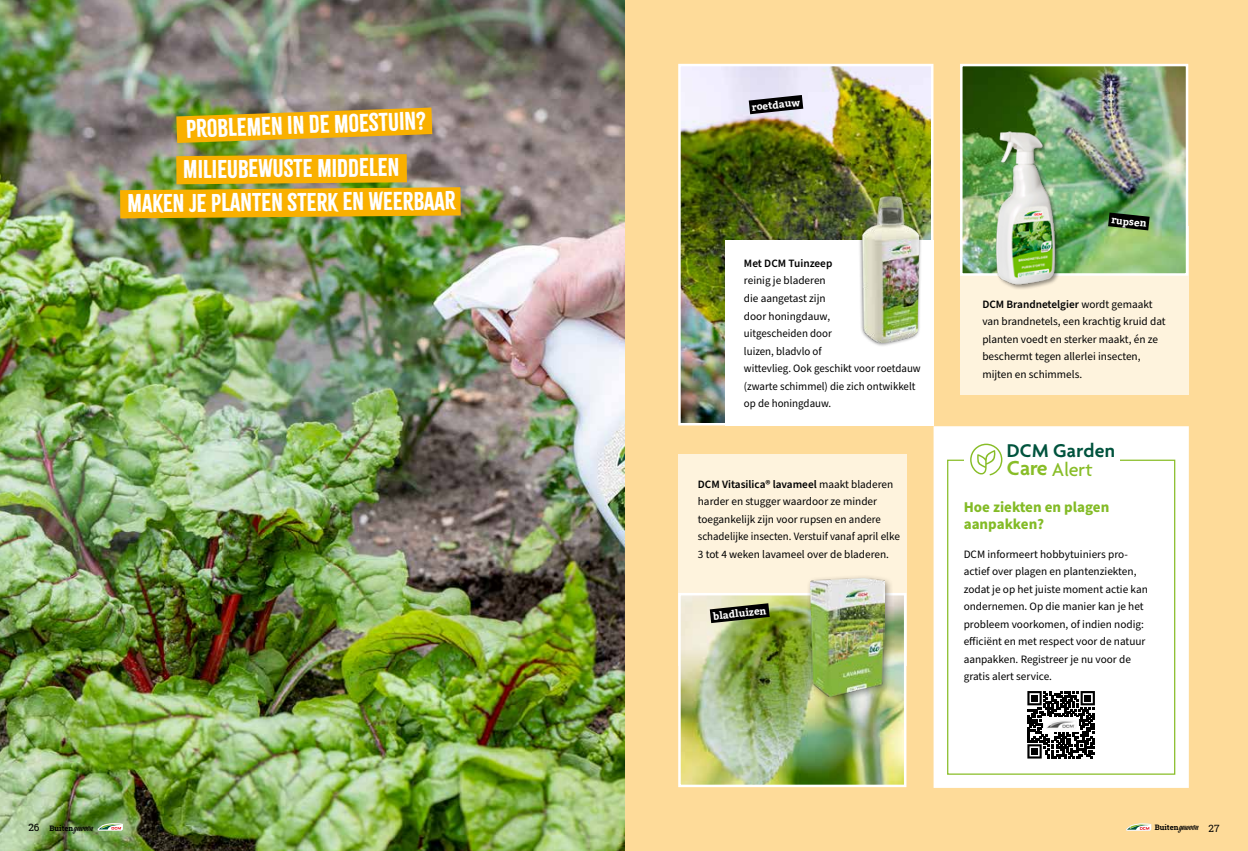
<style>
.page{position:relative;width:1248px;height:851px;background:#fff}
.page>*{position:absolute;margin:0;border:0;box-sizing:border-box;transform-origin:0 0}
.t1{font:22.5px/33.8px "Citrus Gothic Rough";color:#fff;text-align:center}
.t2{font:600 20px/19px "Agenda";letter-spacing:.005em;color:#00533d}
.t3{font:700 15px/17.5px "Source Sans Pro";color:#83bb26}
.t4{font:11.25px/17.5px "Source Sans Pro";color:#000}
.t5{font:600 11.25px "Source Sans Pro";color:#000}
.t6{font:700 10px "Bitter";color:#fff}
.t7{font:700 7.5px "Roboto Slab";color:#000}
.s1{font-weight:600}
.s2{font-size:22px;color:#88bd27}
.s3{font-weight:500;color:#88bd27}
.s4{font-weight:400;font-size:10px}
.s5{font-family:"Viktor Script";font-weight:400;font-size:8.38px}
</style>
<div class="page">
<div style="left:624px;top:0;width:623px;height:850px;background:#fedb99"></div>
<div style="left:933px;top:426px;width:255px;height:361px;background:#fff;border:2px solid #fff"></div>
<img style="left:0;top:0;width:624px;height:850px">
<div style="left:678px;top:454px;width:228px;height:212px;background:#fef3dd"></div>
<img style="left:681px;top:596px;width:222px;height:188px">
<div style="left:678px;top:593px;width:228px;height:194px;border:2px solid #fff"></div>
<div style="left:806px;top:574px;width:87px;height:131px;background:#000;opacity:.41"></div>
<img style="left:810px;top:578px;width:74px;height:118px">
<svg style="left:695px;top:595px;width:89px;height:36px"></svg>
<div style="left:960px;top:226px;width:228px;height:168px;background:#fef3dd"></div>
<img style="left:962px;top:67px;width:223px;height:206px">
<div style="left:959px;top:64px;width:229px;height:212px;border:2px solid #fff"></div>
<svg style="left:1093px;top:204px;width:70px;height:35px;background:#618a55"></svg>
<img style="left:681px;top:67px;width:249px;height:355px">
<div style="left:678px;top:64px;width:255px;height:361px;border:2px solid #fff"></div>
<div style="left:724px;top:240px;width:209px;height:185px;background:#fff"></div>
<div style="left:858px;top:194px;width:63px;height:153px;background:#000;opacity:.52"></div>
<img style="left:854px;top:196px;width:71px;height:146px">
<svg style="left:734px;top:87px;width:83px;height:35px;background:#aba6af"></svg>
<img style="left:176px;top:107px;width:256px;height:36px">
<img style="left:120px;top:154px;width:340px;height:64px">
<div style="left:947px;top:459px;width:228px;height:315px;border:1px solid #88bd27"></div>
<svg style="left:1027px;top:691px;width:67px;height:67px"></svg>
<img style="left:1043px;top:717px;width:35px;height:14px">
<div style="left:963px;top:452px;width:156px;height:16px;background:#fff"></div>
<svg style="left:970px;top:443px;width:32px;height:32px"></svg>
<div style="left:995px;top:130px;width:65px;height:160px;background:#000;opacity:.41"></div>
<img style="left:987px;top:110px;width:71px;height:180px">
<svg style="left:1126px;top:823px;width:25px;height:7px"></svg>
<svg style="left:96px;top:822px;width:27px;height:8px"></svg>
<h1 class="t1" style="left:185px;top:112px;width:241px;rotate:-2deg">Problemen in de moestuin?</h1>
<h1 class="t1" style="left:126px;top:154px;width:329px;rotate:-1deg">milieubewuste midd elen<br>Maken je planten sterk en wee rbaar</h1>
<p class="t6" style="left:751px;top:101px;width:50px;rotate:-6deg">roetdauw</p>
<p class="t5" style="left:744px;top:256px;width:90px">Met DCM Tuinzeep</p>
<p class="t4" style="left:743px;top:272px;width:178px">reinig je bladeren<br>die aangetast zijn<br>door honingdauw,<br>uitgescheiden door<br>luizen, bladvlo of<br>wittevlieg. Ook geschikt voor roetdauw (zwarte schimmel) die zich ontwikkelt op de honingdauw.</p>
<p class="t4" style="left:697px;top:475px;width:204px"><span class="s1">DCM Vitasilica® lavameel</span> maakt bladeren harder en stugger waardoor ze minder toegankelijk zijn voor rupsen en andere schadelijke insecten. Verstuif vanaf april elke 3 tot 4 weken lavameel over de bladeren.</p>
<p class="t6" style="left:712px;top:609px;width:55px;rotate:-6deg">bladluizen</p>
<p class="t6" style="left:1111px;top:213px;width:37px;rotate:6deg">rupsen</p>
<p class="t4" style="left:982px;top:295px;width:185px"><span class="s1">DCM Brandnetelgier</span> wordt gemaakt van brandnetels, een krachtig kruid dat planten voedt en sterker maakt, én ze beschermt tegen allerlei insecten, mijten en schimmels.</p>
<h2 class="t2" style="left:1006px;top:442px;width:110px">DCM Garden<br><span class="s2">Care</span> <span class="s3">Alert</span></h2>
<h3 class="t3" style="left:963px;top:498px;width:147px">Hoe ziekten en plagen aanpakken?</h3>
<p class="t4" style="left:963px;top:545px;width:186px">DCM informeert hobbytuiniers pro&shy;actief over plagen en plantenziekten, zodat je op het juiste moment actie kan ondernemen. Op die manier kan je het probleem voorkomen, of indien nodig: efficiënt en met respect voor de natuur aanpakken. Registreer je nu voor de gratis alert service.</p>
<p class="t7" style="left:28px;top:823px;width:66px"><span class="s4">26</span> Buiten <span class="s5">gewoon</span></p>
<p class="t7" style="left:1154px;top:822px;width:66px">Buiten <span class="s5">gewoon</span> <span class="s4">27</span></p>
</div>
